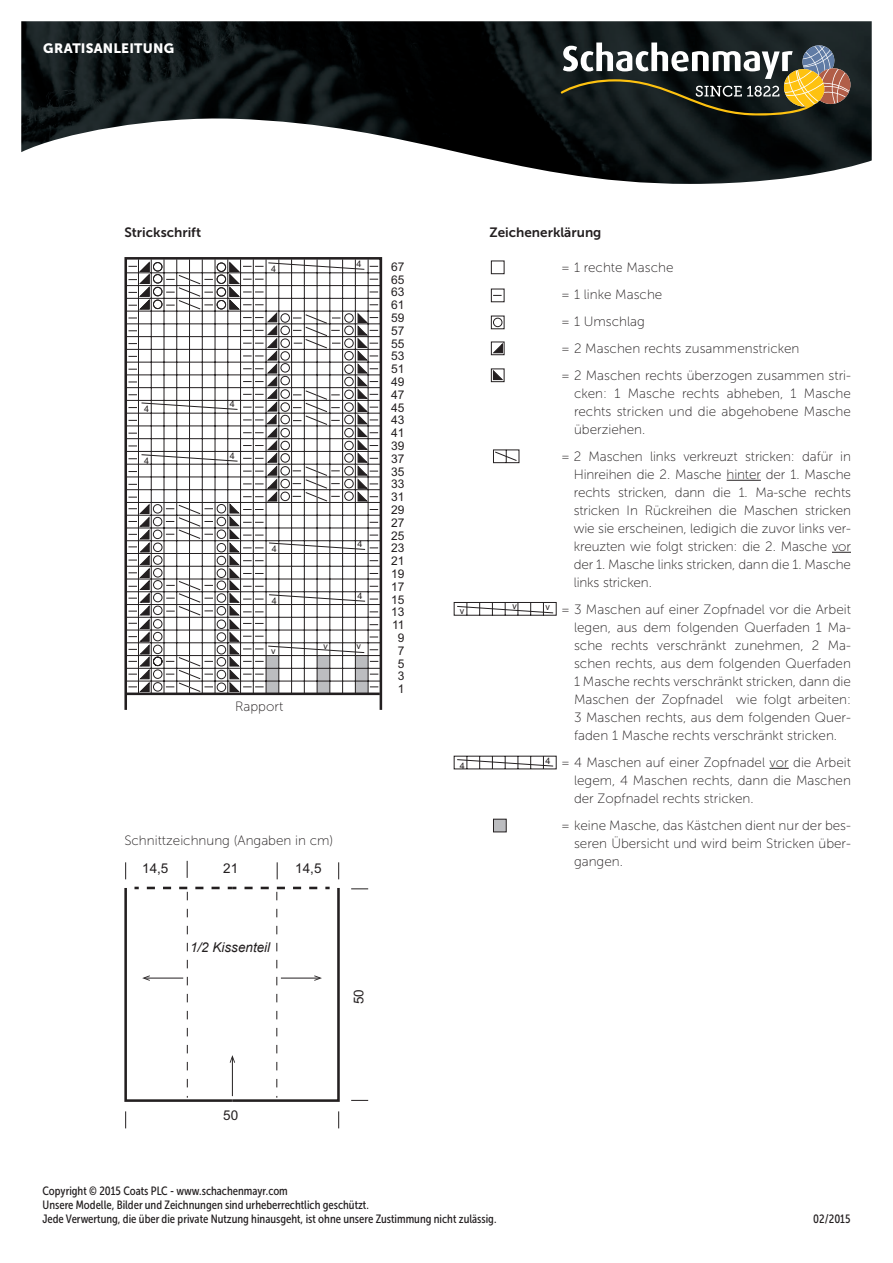
<style>
.page{position:relative;width:893px;height:1263px;background:#fff}
.page>*{position:absolute;margin:0;border:0;box-sizing:border-box;transform-origin:0 0}
.t1{font:13.5px/18px "Museo Sans 100";color:#231f20;text-align:justify}
.t2{font:13.5px "Museo Sans 700";color:#231f20}
.t3{font:13.5px "Museo Sans 900";letter-spacing:.015em;color:#fff}
.t4{font:13.5px "Arial";color:#231f20}
.t5{font:italic 13.5px "Arial";color:#231f20}
.t6{font:12px/14.4px "Museo Sans Cond 500";color:#231f20}
.t7{font:12px "Arial";color:#231f20}
.t8{font:9px "Arial";color:#231f20}
</style>
<div class="page">
<hr style="left:727px;top:480px;width:34px;height:1px;background:#231f20">
<svg style="left:832px;top:552px;width:19px;height:1px"></svg>
<svg style="left:769px;top:768px;width:20px;height:1px"></svg>
<img style="left:21px;top:21px;width:851px;height:163px">
<svg style="left:561px;top:43px;width:289px;height:72px;background:#535246"></svg>
<svg style="left:124px;top:257px;width:259px;height:453px"></svg>
<hr style="left:126px;top:692px;width:254px;height:3px;background:#231f20">
<div style="left:491px;top:261px;width:13px;height:13px;border:1px solid #231f20"></div>
<div style="left:491px;top:289px;width:13px;height:13px;border:1px solid #231f20"></div>
<div style="left:491px;top:316px;width:13px;height:13px;border:1px solid #231f20"></div>
<div style="left:493px;top:318px;width:9px;height:9px;border:1px solid #231f20;border-radius:50%"></div>
<svg style="left:493px;top:369px;width:12px;height:12px"></svg>
<div style="left:491px;top:369px;width:13px;height:13px;border:1px solid #231f20"></div>
<div style="left:491px;top:342px;width:13px;height:13px;border:1px solid #231f20"></div>
<svg style="left:491px;top:343px;width:13px;height:11px"></svg>
<div style="left:493px;top:819px;width:13px;height:13px;background:#bcbdc0"></div>
<div style="left:493px;top:819px;width:13px;height:13px;border:1px solid #231f20"></div>
<svg style="left:493px;top:449px;width:26px;height:14px"></svg>
<svg style="left:454px;top:756px;width:103px;height:13px"></svg>
<svg style="left:124px;top:886px;width:216px;height:216px"></svg>
<svg style="left:125px;top:1111px;width:1px;height:17px"></svg>
<svg style="left:338px;top:1111px;width:1px;height:17px"></svg>
<svg style="left:125px;top:862px;width:1px;height:17px"></svg>
<svg style="left:187px;top:861px;width:1px;height:17px"></svg>
<svg style="left:277px;top:862px;width:1px;height:17px"></svg>
<svg style="left:338px;top:862px;width:1px;height:17px"></svg>
<svg style="left:351px;top:1100px;width:17px;height:1px"></svg>
<svg style="left:351px;top:888px;width:17px;height:1px"></svg>
<svg style="left:128px;top:261px;width:251px;height:432px"></svg>
<svg style="left:454px;top:602px;width:103px;height:14px"></svg>
<p class="t3" style="left:43px;top:40px;width:133px">GRATISANLEITUNG</p>
<p class="t2" style="left:124px;top:225px;width:78px">Strickschrift</p>
<p class="t2" style="left:490px;top:225px;width:113px">Zeichenerklärung</p>
<p class="t8" style="left:144px;top:403px;width:7px">4</p>
<p class="t8" style="left:144px;top:454px;width:7px">4</p>
<p class="t8" style="left:271px;top:262px;width:7px">4</p>
<p class="t8" style="left:357px;top:258px;width:7px">4</p>
<p class="t7" style="left:391px;top:258px;width:15px">67</p>
<p class="t7" style="left:391px;top:271px;width:15px">65</p>
<p class="t7" style="left:391px;top:284px;width:15px">63</p>
<p class="t7" style="left:391px;top:297px;width:15px">61</p>
<p class="t7" style="left:391px;top:309px;width:15px">59</p>
<p class="t7" style="left:391px;top:322px;width:15px">57</p>
<p class="t7" style="left:391px;top:335px;width:15px">55</p>
<p class="t7" style="left:391px;top:348px;width:15px">53</p>
<p class="t7" style="left:391px;top:361px;width:15px">51</p>
<p class="t7" style="left:391px;top:373px;width:15px">49</p>
<p class="t7" style="left:391px;top:386px;width:15px">47</p>
<p class="t8" style="left:230px;top:398px;width:7px">4</p>
<p class="t7" style="left:391px;top:399px;width:15px">45</p>
<p class="t7" style="left:391px;top:412px;width:15px">43</p>
<p class="t7" style="left:391px;top:425px;width:15px">41</p>
<p class="t7" style="left:391px;top:437px;width:15px">39</p>
<p class="t8" style="left:230px;top:450px;width:7px">4</p>
<p class="t7" style="left:391px;top:450px;width:15px">37</p>
<p class="t7" style="left:391px;top:463px;width:15px">35</p>
<p class="t7" style="left:391px;top:476px;width:15px">33</p>
<p class="t7" style="left:391px;top:489px;width:15px">31</p>
<p class="t7" style="left:391px;top:501px;width:15px">29</p>
<p class="t7" style="left:391px;top:514px;width:15px">27</p>
<p class="t8" style="left:272px;top:543px;width:7px">4</p>
<p class="t8" style="left:357px;top:538px;width:7px">4</p>
<p class="t7" style="left:391px;top:527px;width:15px">25</p>
<p class="t7" style="left:391px;top:540px;width:15px">23</p>
<p class="t7" style="left:391px;top:553px;width:15px">21</p>
<p class="t7" style="left:391px;top:565px;width:15px">19</p>
<p class="t8" style="left:272px;top:594px;width:7px">4</p>
<p class="t8" style="left:357px;top:590px;width:7px">4</p>
<p class="t7" style="left:391px;top:578px;width:15px">17</p>
<p class="t7" style="left:391px;top:591px;width:15px">15</p>
<p class="t7" style="left:391px;top:604px;width:15px">13</p>
<p class="t7" style="left:392px;top:617px;width:14px">11</p>
<p class="t7" style="left:398px;top:629px;width:8px">9</p>
<p class="t8" style="left:271px;top:645px;width:6px">v</p>
<p class="t8" style="left:356px;top:640px;width:6px">v</p>
<p class="t7" style="left:398px;top:642px;width:8px">7</p>
<p class="t7" style="left:398px;top:655px;width:8px">5</p>
<p class="t7" style="left:398px;top:668px;width:8px">3</p>
<p class="t7" style="left:398px;top:681px;width:8px">1</p>
<p class="t1" style="left:235px;top:698px;width:50px">Rapport</p>
<p class="t1" style="left:124px;top:831px;width:210px">Schnittzeichnung (Angaben in cm)</p>
<p class="t4" style="left:142px;top:859px;width:28px">14,5</p>
<p class="t4" style="left:223px;top:859px;width:17px">21</p>
<p class="t4" style="left:295px;top:859px;width:28px">14,5</p>
<p class="t5" style="left:190px;top:939px;width:82px">1/2 Kissenteil</p>
<p class="t4" style="left:349px;top:1004px;width:17px;rotate:-90deg">50</p>
<p class="t4" style="left:223px;top:1106px;width:17px">50</p>
<p class="t8" style="left:460px;top:605px;width:6px">v</p>
<p class="t8" style="left:460px;top:759px;width:7px">4</p>
<p class="t6" style="left:43px;top:1183px;width:455px">Copyright © 2015 Coats PLC - www.schachenmayr.com<br>Unsere Modelle, Bilder und Zeichnungen sind urheberrechtlich geschützt.<br>Jede Verwertung, die über die private Nutzung hinausgeht, ist ohne unsere Zustimmung nicht zulässig.</p>
<p class="t8" style="left:545px;top:601px;width:6px">v</p>
<p class="t8" style="left:545px;top:755px;width:7px">4</p>
<p class="t1" style="left:561px;top:254px;width:292px;line-height:27px;text-align:left">= 1 rechte Masche<br>= 1 linke Masche<br>= 1 Umschlag<br>= 2 Maschen rechts zusammenstricken<br>= 2 Maschen rechts überzogen zusammen stri-</p>
<p class="t1" style="left:574px;top:384px;width:278px">cken: 1 Masche rechts abheben, 1 Masche rechts stricken und die abgehobene Masche überziehen.</p>
<p class="t1" style="left:574px;top:447px;width:279px;text-indent:-13px">= 2 Maschen links verkreuzt stricken: dafür in Hinreihen die 2. Masche hinter der 1. Masche rechts stricken, dann die 1. Ma-sche rechts stricken In Rückreihen die Maschen stricken wie sie erscheinen, ledigich die zuvor links ver&shy;kreuzten wie folgt stricken: die 2. Masche vor der 1. Masche links stricken, dann die 1. Masche links stricken.</p>
<p class="t1" style="left:574px;top:600px;width:278px;text-indent:-13px">= 3 Maschen auf einer Zopfnadel vor die Arbeit legen, aus dem folgenden Querfaden 1 Ma&shy;sche rechts verschränkt zunehmen, 2 Ma&shy;schen rechts, aus dem folgenden Querfaden 1 Masche rechts verschränkt stricken, dann die Maschen der Zopfnadel wie folgt arbeiten:<br>3 Maschen rechts, aus dem folgenden Quer&shy;faden 1 Masche rechts verschränkt stricken.</p>
<p class="t1" style="left:574px;top:753px;width:278px;text-indent:-13px">= 4 Maschen auf einer Zopfnadel vor die Arbeit legem, 4 Maschen rechts, dann die Maschen der Zopfnadel rechts stricken.</p>
<p class="t1" style="left:574px;top:816px;width:278px;text-indent:-13px">= keine Masche, das Kästchen dient nur der bes&shy;seren Übersicht und wird beim Stricken über&shy;gangen.</p>
<p class="t6" style="left:813px;top:1212px;width:39px">02/2015</p>
</div>
